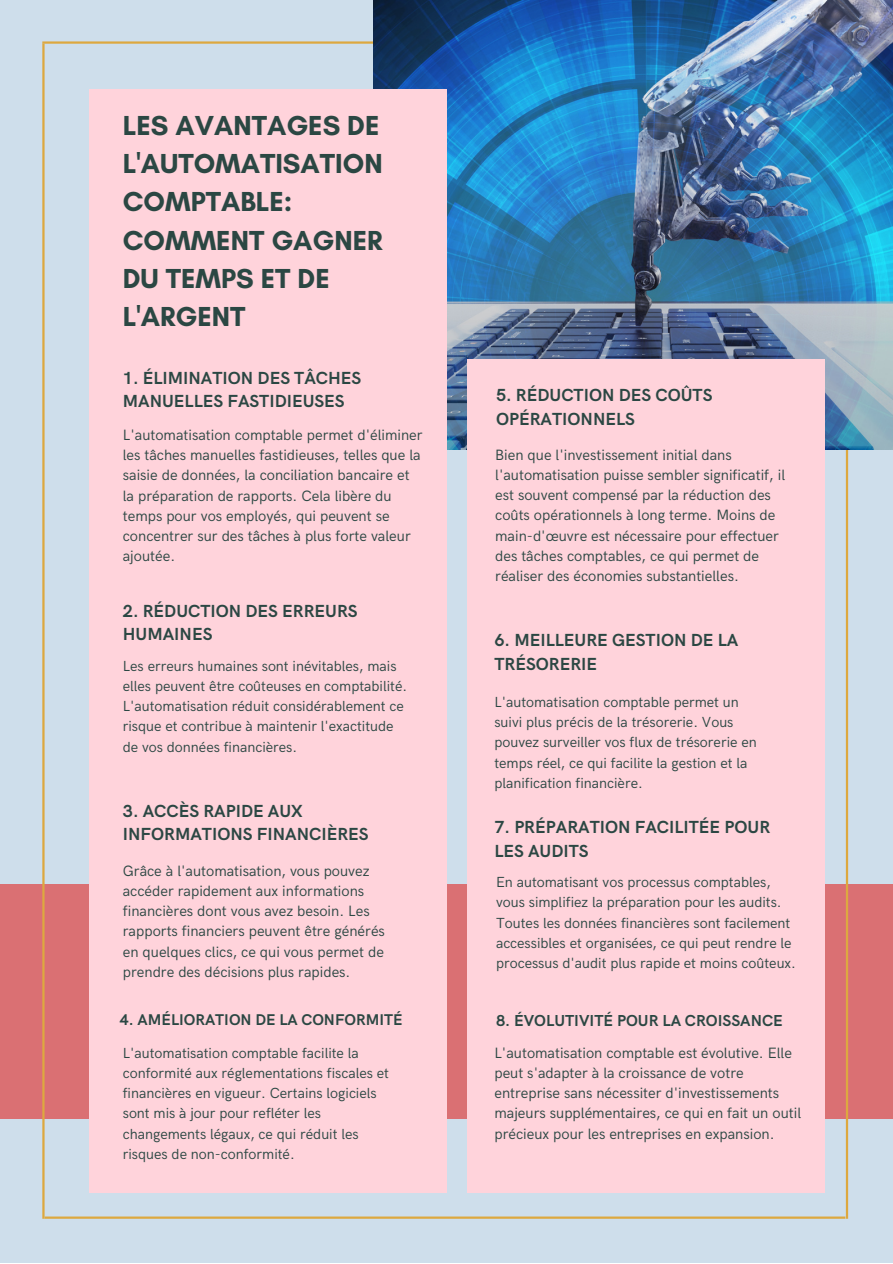
<style>
.page{position:relative;width:893px;height:1264px;background:#fff}
.page>*{position:absolute;margin:0;border:0;box-sizing:border-box;transform-origin:0 0}
.t1{font:700 28.05px/38.2px "Glacial Indifference";color:#2b4743}
.t2{font:700 17.55px/23.5px "HK Grotesk";color:#2b4743}
.t3{font:700 15.9px "HK Grotesk";color:#2b4743}
.t4{font:700 15.6px "HK Grotesk";color:#2b4743}
.t5{font:15px/20.2px "HK Grotesk";color:#2b4743}
.t6{font:14.55px/20.2px "HK Grotesk";color:#2b4743}
</style>
<div class="page">
<div style="left:0;top:0;width:892px;height:1262px;background:#cedeeb"></div>
<div style="left:0;top:884px;width:892px;height:234px;background:#da7073"></div>
<hr style="left:845px;top:418px;width:3px;height:800px;background:#dda83f">
<img style="left:373px;top:0;width:519px;height:450px">
<hr style="left:42px;top:44px;width:3px;height:1174px;background:#dda83f">
<div style="left:89px;top:89px;width:357px;height:1103px;background:#ffd3db"></div>
<hr style="left:42px;top:41px;width:331px;height:3px;background:#dda83f">
<hr style="left:45px;top:1216px;width:800px;height:2px;background:#dda83f">
<div style="left:467px;top:359px;width:357px;height:833px;background:#ffd3db"></div>
<p class="t1" style="left:123px;top:106px;width:261px">LES AVANTAGES DE<br>L'AUTOMATISATION<br>COMPTABLE:<br>COMMENT GAGNER<br>DU TEMPS ET DE<br>L'ARGENT</p>
<p class="t2" style="left:123px;top:367px;width:240px">1. ÉLIMINATION DES TÂCHES<br>MANUELLES FASTIDIEUSES</p>
<p class="t5" style="left:123px;top:425px;width:301px">L'automatisation comptable permet d'éliminer les tâches manuelles fastidieuses, telles que la saisie de données, la conciliation bancaire et la préparation de rapports. Cela libère du temps pour vos employés, qui peuvent se concentrer sur des tâches à plus forte valeur ajoutée.</p>
<p class="t2" style="left:123px;top:599px;width:236px">2. RÉDUCTION DES ERREURS<br>HUMAINES</p>
<p class="t6" style="left:123px;top:656px;width:286px">Les erreurs humaines sont inévitables, mais elles peuvent être coûteuses en comptabilité.<br>L'automatisation réduit considérablement ce risque et contribue à maintenir l'exactitude de vos données financières.</p>
<p class="t2" style="left:123px;top:799px;width:247px">3. ACCÈS RAPIDE AUX<br>INFORMATIONS FINANCIÈRES</p>
<p class="t5" style="left:123px;top:861px;width:263px">Grâce à l'automatisation, vous pouvez accéder rapidement aux informations financières dont vous avez besoin. Les rapports financiers peuvent être générés en quelques clics, ce qui vous permet de prendre des décisions plus rapides.</p>
<p class="t4" style="left:120px;top:1011px;width:284px">4. AMÉLIORATION DE LA CONFORMITÉ</p>
<p class="t6" style="left:123px;top:1043px;width:268px">L'automatisation comptable facilite la conformité aux réglementations fiscales et financières en vigueur. Certains logiciels sont mis à jour pour refléter les changements légaux, ce qui réduit les risques de non-conformité.</p>
<p class="t2" style="left:496px;top:384px;width:218px">5. RÉDUCTION DES COÛTS<br>OPÉRATIONNELS</p>
<p class="t5" style="left:495px;top:445px;width:291px">Bien que l'investissement initial dans l'automatisation puisse sembler significatif, il est souvent compensé par la réduction des coûts opérationnels à long terme. Moins de main-d'œuvre est nécessaire pour effectuer des tâches comptables, ce qui permet de réaliser des économies substantielles.</p>
<p class="t2" style="left:494px;top:629px;width:245px">6. MEILLEURE GESTION DE LA<br>TRÉSORERIE</p>
<p class="t6" style="left:494px;top:692px;width:264px">L'automatisation comptable permet un suivi plus précis de la trésorerie. Vous pouvez surveiller vos flux de trésorerie en temps réel, ce qui facilite la gestion et la planification financière.</p>
<p class="t2" style="left:494px;top:816px;width:277px">7. PRÉPARATION FACILITÉE POUR<br>LES AUDITS</p>
<p class="t6" style="left:496px;top:872px;width:301px">En automatisant vos processus comptables, vous simplifiez la préparation pour les audits.<br>Toutes les données financières sont facilement accessibles et organisées, ce qui peut rendre le processus d'audit plus rapide et moins coûteux.</p>
<p class="t3" style="left:496px;top:1011px;width:288px">8. ÉVOLUTIVITÉ POUR LA CROISSANCE</p>
<p class="t5" style="left:494px;top:1042px;width:308px">L'automatisation comptable est évolutive. Elle peut s'adapter à la croissance de votre entreprise sans nécessiter d'investissements majeurs supplémentaires, ce qui en fait un outil précieux pour les entreprises en expansion.</p>
</div>
